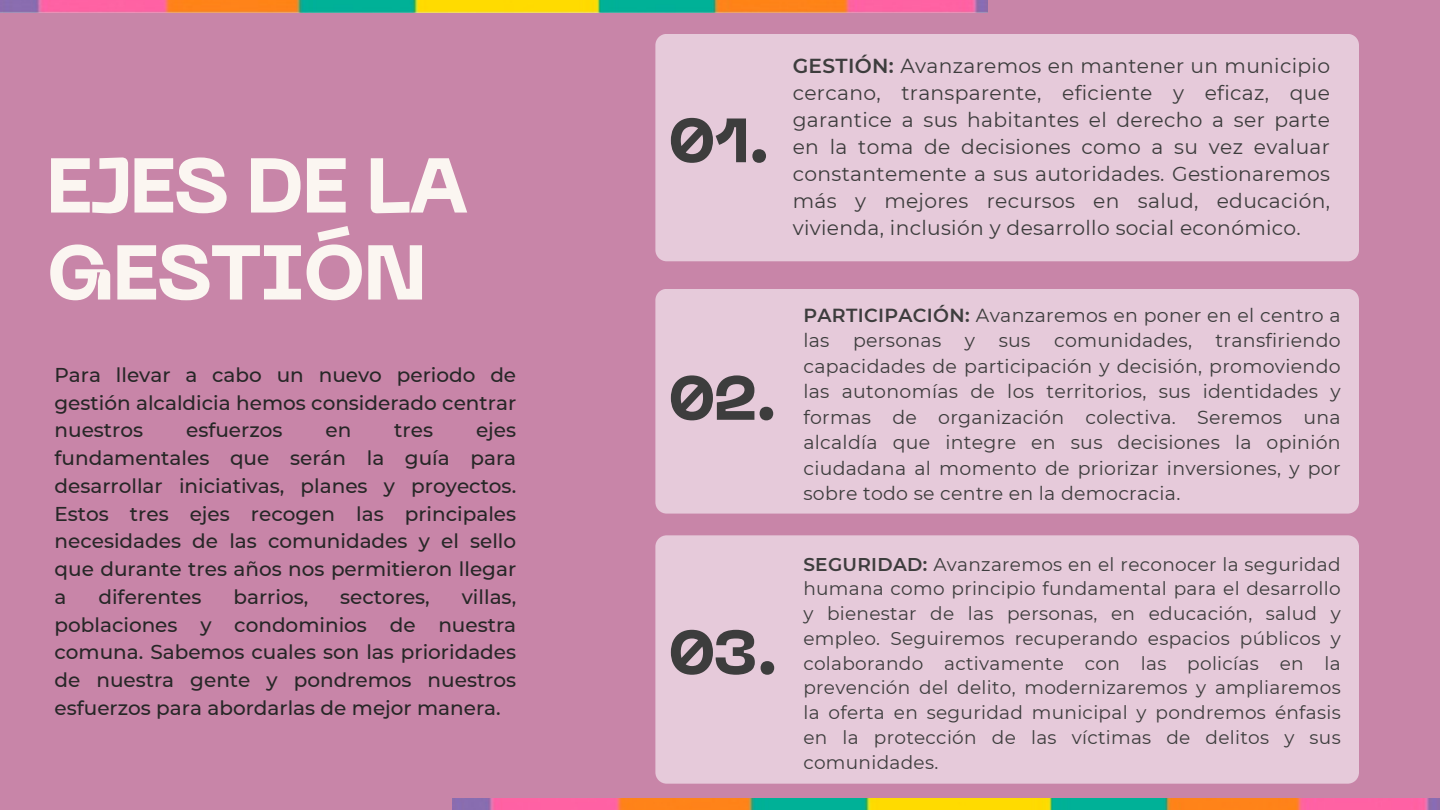
<style>
.page{position:relative;width:1440px;height:810px;background:#c885a8}
.page>*{position:absolute;margin:0;border:0;box-sizing:border-box;transform-origin:0 0}
.t1{font:800 77px/87px "PP Neue Machina";letter-spacing:-.025em;color:#fbf6f1}
.t2{font:800 62px "PP Neue Machina";color:#3d3d3d}
.t3{font:20.2px/27px "Montserrat";letter-spacing:.015em;color:#3d3d3d;text-align:justify}
.t4{font:500 20px/27.8px "Montserrat";color:#272727;text-align:justify}
.t5{font:18.9px/25.5px "Montserrat";letter-spacing:.015em;color:#3d3d3d;text-align:justify}
.t6{font:18.5px/24.8px "Montserrat";letter-spacing:.015em;color:#3d3d3d;text-align:justify}
.s1{font-weight:600}
</style>
<div class="page">
<div style="left:655px;top:34px;width:704px;height:227px;background:#e6cada"></div>
<div style="left:655px;top:289px;width:704px;height:225px;background:#e6cada"></div>
<div style="left:655px;top:535px;width:704px;height:249px;background:#e6cada"></div>
<img style="left:0;top:0;width:988px;height:12px">
<img style="left:452px;top:798px;width:988px;height:12px">
<h3 class="t1" style="left:46px;top:150px;width:424px">EJES DE LA<br>GESTIÓN</h3>
<h2 class="t4" style="left:55px;top:361px;width:463px">Para llevar a cabo un nuevo periodo de gestión alcaldicia hemos considerado centrar nuestros</h2>
<h2 class="t4" style="left:55px;top:416px;width:463px;text-indent:422px">ejes fundamentales que serán la guía para desarrollar iniciativas, planes y proyectos.<br>Estos tres ejes recogen las principales necesidades de las comunidades y el sello que durante tres años nos permitieron llegar a</h2>
<h2 class="t4" style="left:186px;top:416px;width:98px">esfuerzos</h2>
<h2 class="t4" style="left:325px;top:416px;width:27px">en</h2>
<h2 class="t4" style="left:394px;top:416px;width:40px">tres</h2>
<h2 class="t4" style="left:55px;top:583px;width:463px;text-indent:407px">villas, poblaciones y condominios de nuestra comuna. Sabemos cuales son las prioridades de nuestra gente y pondremos nuestros esfuerzos para abordarlas de mejor manera.</h2>
<h2 class="t4" style="left:98px;top:583px;width:105px">diferentes</h2>
<h2 class="t4" style="left:233px;top:583px;width:76px">barrios,</h2>
<h2 class="t4" style="left:340px;top:583px;width:91px">sectores,</h2>
<p class="t2" style="left:668px;top:117px;width:103px">01.</p>
<h2 class="t3" style="left:793px;top:53px;width:539px"><span class="s1">GESTIÓN:</span> Avanzaremos en mantener un municipio cercano, transparente, eficiente y eficaz, que garantice a sus habitantes el derecho a ser parte en la toma de decisiones como a su vez evaluar constantemente a sus autoridades. Gestionaremos más y mejores recursos en salud, educación, vivienda, inclusión y desarrollo social económico.</h2>
<h2 class="t2" style="left:668px;top:374px;width:111px">02.</h2>
<p class="t2" style="left:668px;top:629px;width:112px">03.</p>
<p class="t5" style="left:803px;top:302px;width:539px"><span class="s1">PARTICIPACIÓN:</span> Avanzaremos en poner en el centro a las personas y sus comunidades, transfiriendo capacidades de participación y decisión, promoviendo las autonomías de los territorios, sus identidades y formas de organización colectiva. Seremos una alcaldía que integre en sus decisiones la opinión ciudadana al momento de priorizar inversiones, y por sobre todo se centre en la democracia.</p>
<p class="t6" style="left:803px;top:552px;width:539px"><span class="s1">SEGURIDAD:</span> Avanzaremos en el reconocer la seguridad humana como principio fundamental para el desarrollo y bienestar de las personas, en educación, salud y empleo. Seguiremos recuperando espacios públicos y colaborando activamente con las policías en la prevención del delito, modernizaremos y ampliaremos la oferta en seguridad municipal y pondremos énfasis en la protección de las víctimas de delitos y sus comunidades.</p>
</div>
